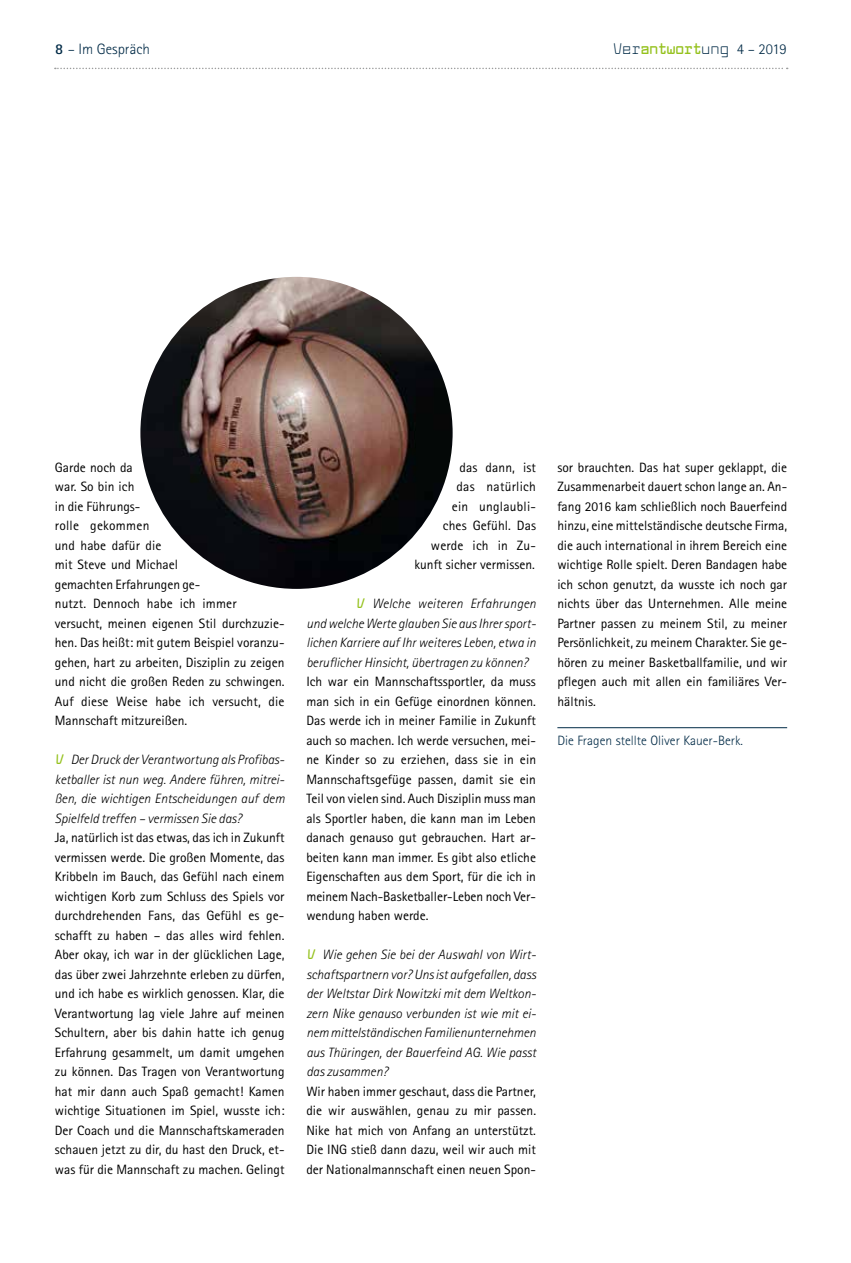
<style>
.page{position:relative;width:851px;height:1263px;background:#fff}
.page>*{position:absolute;margin:0;border:0;box-sizing:border-box;transform-origin:0 0}
.t1{font:700 15px "Larabiefont Rg";color:#94c11c}
.t2{font:300 15px "Rotis Sans Serif Std";color:#002a46}
.t3{font:13.5px/19.5px "Rotis Sans Serif Std";color:#000;text-align:justify}
.t4{font:italic 300 13.5px/19.5px "Rotis Sans Serif Std";color:#000;text-align:justify}
.t5{font:300 13.5px "Rotis Sans Serif Std";color:#002a46}
.s1{font-weight:700}
.s2{font-weight:400;color:#002a46}
.s3{font-family:"Rotis Sans Serif Std";font-weight:300;color:#002a46}
.s4{font-family:"Larabiefont Rg";font-weight:700;color:#94c11c}
</style>
<div class="page">
<svg style="left:55px;top:68px;width:732px;height:1px"></svg>
<hr style="left:557px;top:727px;width:230px;height:1px;background:#002a46">
<img style="left:140px;top:277px;width:312px;height:312px;border-radius:156px">
<p class="t2" style="left:55px;top:40px;width:96px"><span class="s1">8</span> – Im Gespräch</p>
<p class="t1" style="left:613px;top:38px;width:175px"><span class="s2">Ver</span>antwort<span class="s2">ung</span> <span class="s3">4 – 2019</span></p>
<p class="t3" style="left:55px;top:457px;width:231px;text-align:left">Garde noch da<br>war. So bin ich<br>in die Führungs-<br>rolle gekommen<br>und habe dafür die<br>mit Steve und Michael<br>gemachten Erfahrungen ge-<br>nutzt. Dennoch habe ich immer versucht, meinen eigenen Stil durchzuzie&shy;hen. Das heißt: mit gutem Beispiel voranzu&shy;gehen, hart zu arbeiten, Disziplin zu zeigen und nicht die großen Reden zu schwingen.<br>Auf diese Weise habe ich versucht, die<br>Mannschaft mitzureißen.</p>
<p class="t4" style="left:55px;top:750px;width:231px"><span class="s4">V</span> Der Druck der Verantwortung als Profibas&shy;ketballer ist nun weg. Andere führen, mitrei&shy;ßen, die wichtigen Entscheidungen auf dem Spielfeld treffen – vermissen Sie das?</p>
<p class="t3" style="left:55px;top:828px;width:231px">Ja, natürlich ist das etwas, das ich in Zukunft vermissen werde. Die großen Momente, das Kribbeln im Bauch, das Gefühl nach einem wichtigen Korb zum Schluss des Spiels vor durchdrehenden Fans, das Gefühl es ge&shy;schafft zu haben – das alles wird fehlen.<br>Aber okay, ich war in der glücklichen Lage, das über zwei Jahrzehnte erleben zu dürfen, und ich habe es wirklich genossen. Klar, die Verantwortung lag viele Jahre auf meinen Schultern, aber bis dahin hatte ich genug Erfahrung gesammelt, um damit umgehen zu können. Das Tragen von Verantwortung hat mir dann auch Spaß gemacht! Kamen wichtige Situationen im Spiel, wusste ich:<br>Der Coach und die Mannschaftskameraden schauen jetzt zu dir, du hast den Druck, et&shy;was für die Mannschaft zu machen. Gelingt</p>
<p class="t3" style="left:414px;top:457px;width:123px;text-align:right">das dann, ist<br>das natürlich<br>ein unglaubli-<br>ches Gefühl. Das werde ich in Zu&shy;kunft sicher vermissen.</p>
<p class="t4" style="left:306px;top:594px;width:231px;text-indent:50px"><span class="s4">V</span> Welche weiteren Erfahrungen und welche Werte glauben Sie aus Ihrer sport&shy;lichen Karriere auf Ihr weiteres Leben, etwa in beruflicher Hinsicht, übertragen zu können?</p>
<p class="t3" style="left:306px;top:672px;width:231px">Ich war ein Mannschaftssportler, da muss man sich in ein Gefüge einordnen können.<br>Das werde ich in meiner Familie in Zukunft auch so machen. Ich werde versuchen, mei&shy;ne Kinder so zu erziehen, dass sie in ein Mannschaftsgefüge passen, damit sie ein Teil von vielen sind. Auch Disziplin muss man als Sportler haben, die kann man im Leben danach genauso gut gebrauchen. Hart ar&shy;beiten kann man immer. Es gibt also etliche Eigenschaften aus dem Sport, für die ich in meinem Nach-Basketballer-Leben noch Ver&shy;wendung haben werde.</p>
<p class="t4" style="left:306px;top:945px;width:231px"><span class="s4">V</span> Wie gehen Sie bei der Auswahl von Wirt&shy;schaftspartnern vor? Uns ist aufgefallen, dass der Weltstar Dirk Nowitzki mit dem Weltkon&shy;zern Nike genauso verbunden ist wie mit ei&shy;nem mittelständischen Familienunternehmen aus Thüringen, der Bauerfeind AG. Wie passt das zusammen?</p>
<p class="t3" style="left:306px;top:1081px;width:231px">Wir haben immer geschaut, dass die Partner, die wir auswählen, genau zu mir passen.<br>Nike hat mich von Anfang an unterstützt.<br>Die ING stieß dann dazu, weil wir auch mit der Nationalmannschaft einen neuen Spon-</p>
<p class="t3" style="left:557px;top:457px;width:231px">sor brauchten. Das hat super geklappt, die Zusammenarbeit dauert schon lange an. An&shy;fang 2016 kam schließlich noch Bauerfeind hinzu, eine mittelständische deutsche Firma, die auch international in ihrem Bereich eine wichtige Rolle spielt. Deren Bandagen habe ich schon genutzt, da wusste ich noch gar nichts über das Unternehmen. Alle meine Partner passen zu meinem Stil, zu meiner Persönlichkeit, zu meinem Charakter. Sie ge&shy;hören zu meiner Basketballfamilie, und wir pflegen auch mit allen ein familiäres Ver&shy;hältnis.</p>
<p class="t5" style="left:557px;top:732px;width:187px">Die Fragen stellte Oliver Kauer-Berk.</p>
</div>
